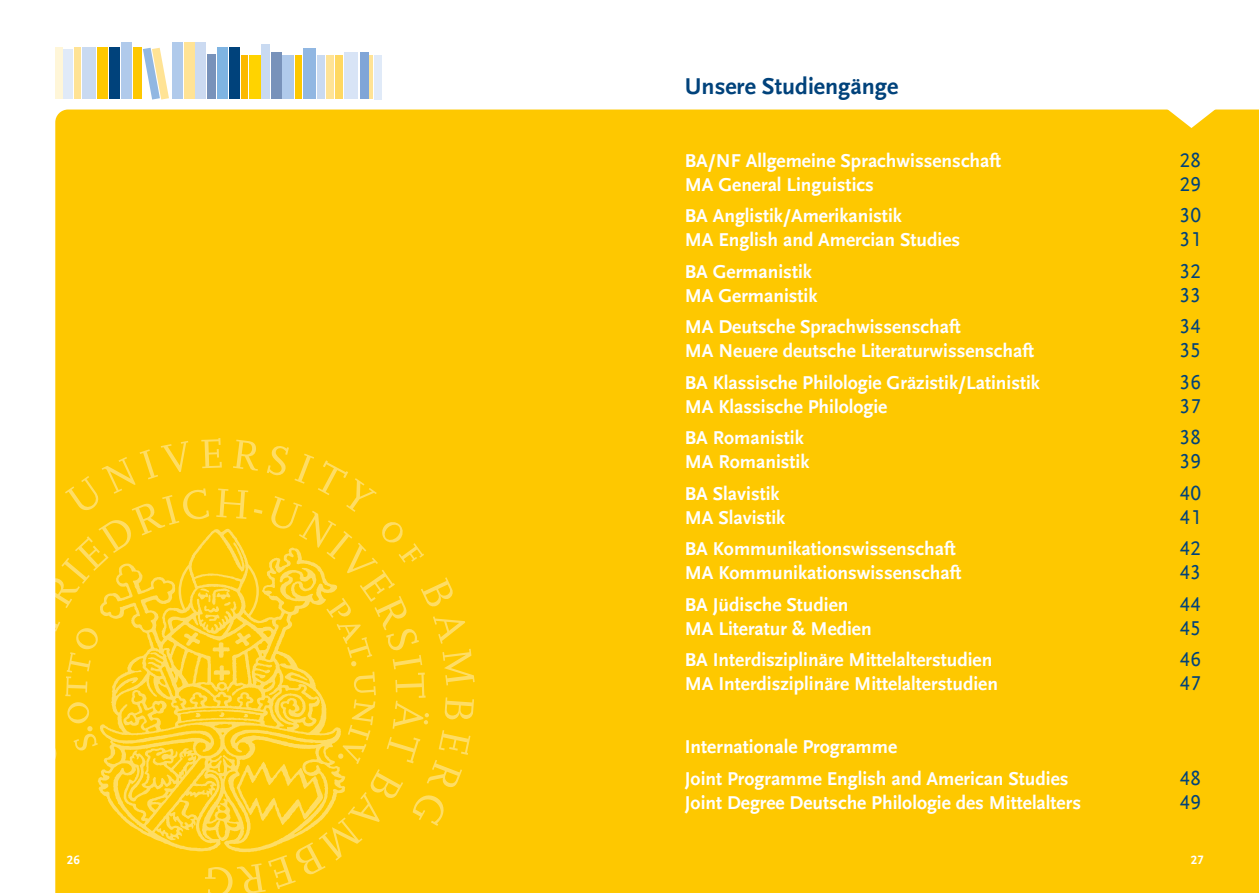
<style>
.page{position:relative;width:1259px;height:893px;background:#fff}
.page>*{position:absolute;margin:0;border:0;box-sizing:border-box;transform-origin:0 0}
.t1{font:700 24px "UB Scala Sans";color:#00427b}
.t2{font:21px "UB Scala Sans";color:#00427b}
.t3{font:700 19.5px/31.5px "UB Scala Sans";color:#fff}
.t4{font:700 12.75px "UB Scala Sans";color:#fff}
</style>
<div class="page">
<div style="left:55px;top:110px;width:1204px;height:783px;background:#fec800"></div>
<svg style="left:55px;top:438px;width:420px;height:455px"></svg>
<svg style="left:1166px;top:109px;width:50px;height:19px"></svg>
<div style="left:83px;top:48px;width:13px;height:51px;background:#c9daf1"></div>
<div style="left:63px;top:49px;width:10px;height:50px;background:#e0eaf8"></div>
<div style="left:74px;top:48px;width:7px;height:51px;background:#ffe395"></div>
<div style="left:55px;top:48px;width:7px;height:51px;background:#fff6d8"></div>
<div style="left:242px;top:55px;width:6px;height:44px;background:#fbb900"></div>
<div style="left:295px;top:55px;width:6px;height:44px;background:#fec800"></div>
<div style="left:249px;top:55px;width:11px;height:44px;background:#ffd300"></div>
<div style="left:282px;top:55px;width:11px;height:44px;background:#b0caeb"></div>
<div style="left:317px;top:55px;width:8px;height:44px;background:#c9daf1"></div>
<div style="left:326px;top:55px;width:7px;height:44px;background:#ffe395"></div>
<hr style="left:369px;top:55px;width:4px;height:44px;background:#ffe395">
<div style="left:335px;top:55px;width:8px;height:44px;background:#ffd861"></div>
<div style="left:374px;top:55px;width:8px;height:44px;background:#e0eaf8"></div>
<div style="left:360px;top:52px;width:8px;height:47px;background:#80a5d7"></div>
<div style="left:349px;top:52px;width:9px;height:47px;background:#d8e4f6"></div>
<hr style="left:344px;top:52px;width:4px;height:47px;background:#d8e4f6">
<div style="left:303px;top:49px;width:12px;height:50px;background:#91b7e2"></div>
<div style="left:97px;top:48px;width:11px;height:51px;background:#fec800"></div>
<div style="left:229px;top:48px;width:11px;height:51px;background:#00427b"></div>
<div style="left:109px;top:48px;width:11px;height:51px;background:#00427b"></div>
<div style="left:121px;top:43px;width:11px;height:56px;background:#b0caeb"></div>
<div style="left:133px;top:48px;width:9px;height:51px;background:#fec800"></div>
<div style="left:217px;top:48px;width:11px;height:51px;background:#7fb4e2"></div>
<div style="left:261px;top:45px;width:8px;height:54px;background:#c9daf1"></div>
<div style="left:271px;top:52px;width:10px;height:47px;background:#7892ba"></div>
<svg style="left:143px;top:48px;width:26px;height:52px"></svg>
<div style="left:172px;top:43px;width:11px;height:56px;background:#b0caeb"></div>
<div style="left:184px;top:43px;width:11px;height:56px;background:#ffe395"></div>
<div style="left:195px;top:43px;width:11px;height:56px;background:#cbdaf1"></div>
<div style="left:207px;top:55px;width:9px;height:44px;background:#7892ba"></div>
<p class="t1" style="left:685px;top:72px;width:215px">Unsere Studiengänge</p>
<p class="t3" style="left:685px;top:145px;width:318px">BA/NF Allgemeine Sprachwissenschaft</p>
<p class="t2" style="left:1180px;top:148px;width:22px">28</p>
<p class="t3" style="left:685px;top:169px;width:191px">MA General Linguistics</p>
<p class="t2" style="left:1180px;top:172px;width:22px">29</p>
<p class="t3" style="left:685px;top:200px;width:219px">BA Anglistik/Amerikanistik</p>
<p class="t2" style="left:1180px;top:203px;width:22px">30</p>
<p class="t3" style="left:685px;top:224px;width:277px">MA English and Amercian Studies</p>
<p class="t2" style="left:1180px;top:227px;width:22px">31</p>
<p class="t3" style="left:685px;top:256px;width:129px">BA Germanistik</p>
<p class="t2" style="left:1180px;top:259px;width:22px">32</p>
<p class="t3" style="left:685px;top:280px;width:134px">MA Germanistik</p>
<p class="t2" style="left:1180px;top:283px;width:22px">33</p>
<p class="t3" style="left:685px;top:311px;width:277px">MA Deutsche Sprachwissenschaft</p>
<p class="t2" style="left:1180px;top:314px;width:22px">34</p>
<p class="t3" style="left:685px;top:335px;width:351px">MA Neuere deutsche Literaturwissenschaft</p>
<p class="t2" style="left:1180px;top:338px;width:22px">35</p>
<p class="t3" style="left:685px;top:367px;width:357px">BA Klassische Philologie Gräzistik/Latinistik</p>
<p class="t2" style="left:1180px;top:370px;width:22px">36</p>
<p class="t3" style="left:685px;top:391px;width:204px">MA Klassische Philologie</p>
<p class="t2" style="left:1180px;top:394px;width:22px">37</p>
<p class="t3" style="left:685px;top:422px;width:121px">BA Romanistik</p>
<p class="t2" style="left:1180px;top:425px;width:22px">38</p>
<p class="t3" style="left:685px;top:446px;width:126px">MA Romanistik</p>
<p class="t2" style="left:1180px;top:449px;width:22px">39</p>
<p class="t3" style="left:685px;top:478px;width:96px">BA Slavistik</p>
<p class="t2" style="left:1180px;top:481px;width:22px">40</p>
<p class="t3" style="left:685px;top:502px;width:102px">MA Slavistik</p>
<p class="t2" style="left:1180px;top:505px;width:22px">41</p>
<p class="t3" style="left:685px;top:533px;width:272px">BA Kommunikationswissenschaft</p>
<p class="t2" style="left:1180px;top:536px;width:22px">42</p>
<p class="t3" style="left:685px;top:557px;width:278px">MA Kommunikationswissenschaft</p>
<p class="t2" style="left:1180px;top:560px;width:22px">43</p>
<p class="t3" style="left:685px;top:589px;width:165px">BA Jüdische Studien</p>
<p class="t2" style="left:1180px;top:592px;width:22px">44</p>
<p class="t3" style="left:685px;top:613px;width:188px">MA Literatur &amp; Medien</p>
<p class="t2" style="left:1180px;top:616px;width:22px">45</p>
<p class="t3" style="left:685px;top:644px;width:309px">BA Interdisziplinäre Mittelalterstudien</p>
<p class="t2" style="left:1180px;top:647px;width:22px">46</p>
<p class="t3" style="left:685px;top:668px;width:315px">MA Interdisziplinäre Mittelalterstudien</p>
<p class="t2" style="left:1180px;top:671px;width:22px">47</p>
<p class="t3" style="left:685px;top:731px;width:385px">Internationale Programme<br>Joint Programme English and American Studies</p>
<p class="t2" style="left:1180px;top:766px;width:22px">48</p>
<p class="t3" style="left:685px;top:787px;width:398px">Joint Degree Deutsche Philologie des Mittelalters</p>
<p class="t2" style="left:1180px;top:790px;width:22px">49</p>
<p class="t4" style="left:67px;top:852px;width:14px">26</p>
<p class="t4" style="left:1191px;top:852px;width:14px">27</p>
</div>
